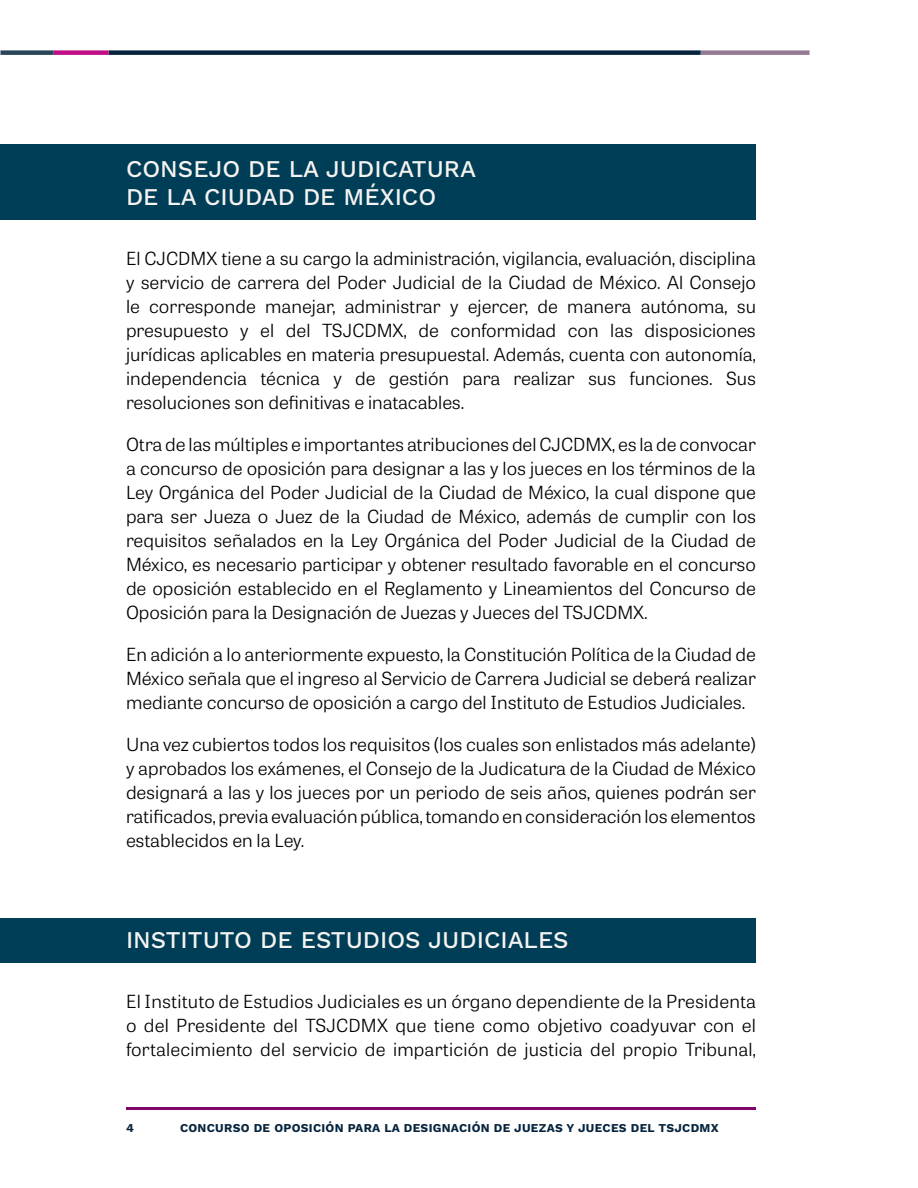
<style>
.page{position:relative;width:918px;height:1188px;background:#fff}
.page>*{position:absolute;margin:0;border:0;box-sizing:border-box;transform-origin:0 0}
.Subtitulo_1o_nivel{font:500 24px/28.8px "Work Sans";color:#f4f3f1}
.Cuerpo_texto{font:300 18px/24px "Tablet Gothic Wide";color:#000;text-align:justify}
.t1{font:700 12px "Work Sans";letter-spacing:.025em;color:#06243e}
</style>
<div class="page">
<hr style="left:126px;top:1107px;width:630px;height:3px;background:#7f0569">
<div style="left:701px;top:50px;width:109px;height:5px;background:#967a94"></div>
<div style="left:108px;top:50px;width:593px;height:5px;background:#06243e"></div>
<div style="left:54px;top:50px;width:54px;height:5px;background:#c00d85"></div>
<div style="left:0;top:50px;width:54px;height:5px;background:#284658"></div>
<div style="left:0;top:144px;width:756px;height:76px;background:#003e57"></div>
<div style="left:0;top:918px;width:756px;height:45px;background:#003e57"></div>
<p class="Subtitulo_1o_nivel" style="left:126px;top:155px;width:352px">CONSEJO DE LA JUDICATURA<br>DE LA CIUDAD DE MÉXICO</p>
<p class="Cuerpo_texto" style="left:126px;top:246px;width:632px">El CJCDMX tiene a su cargo la administración, vigilancia, evaluación, disciplina y servicio de carrera del Poder Judicial de la Ciudad de México. Al Consejo le corresponde manejar, administrar y ejercer, de manera autónoma, su presupuesto y el del TSJCDMX, de conformidad con las disposiciones jurídicas aplicables en materia presupuestal. Además, cuenta con autonomía, independencia técnica y de gestión para realizar sus funciones. Sus resoluciones son definitivas e inatacables.</p>
<p class="Cuerpo_texto" style="left:126px;top:432px;width:632px">Otra de las múltiples e importantes atribuciones del CJCDMX, es la de convocar a concurso de oposición para designar a las y los jueces en los términos de la Ley Orgánica del Poder Judicial de la Ciudad de México, la cual dispone que para ser Jueza o Juez de la Ciudad de México, además de cumplir con los requisitos señalados en la Ley Orgánica del Poder Judicial de la Ciudad de México, es necesario participar y obtener resultado favorable en el concurso de oposición establecido en el Reglamento y Lineamientos del Concurso de Oposición para la Designación de Juezas y Jueces del TSJCDMX.</p>
<p class="Cuerpo_texto" style="left:126px;top:642px;width:632px">En adición a lo anteriormente expuesto, la Constitución Política de la Ciudad de México señala que el ingreso al Servicio de Carrera Judicial se deberá realizar mediante concurso de oposición a cargo del Instituto de Estudios Judiciales.</p>
<p class="Cuerpo_texto" style="left:126px;top:732px;width:632px">Una vez cubiertos todos los requisitos (los cuales son enlistados más adelante) y aprobados los exámenes, el Consejo de la Judicatura de la Ciudad de México designará a las y los jueces por un periodo de seis años, quienes podrán ser ratificados, previa evaluación pública, tomando en consideración los elementos establecidos en la Ley.</p>
<p class="Subtitulo_1o_nivel" style="left:126px;top:927px;width:444px">INSTITUTO DE ESTUDIOS JUDICIALES</p>
<p class="Cuerpo_texto" style="left:126px;top:989px;width:632px">El Instituto de Estudios Judiciales es un órgano dependiente de la Presidenta o del Presidente del TSJCDMX que tiene como objetivo coadyuvar con el fortalecimiento del servicio de impartición de justicia del propio Tribunal,</p>
<p class="t1" style="left:126px;top:1121px;width:9px">4</p>
<p class="t1" style="left:180px;top:1121px;width:540px">CONCURSO DE OPOSICIÓN PARA LA DESIGNACIÓN DE JUEZAS Y JUECES DEL TSJCDMX</p>
</div>
